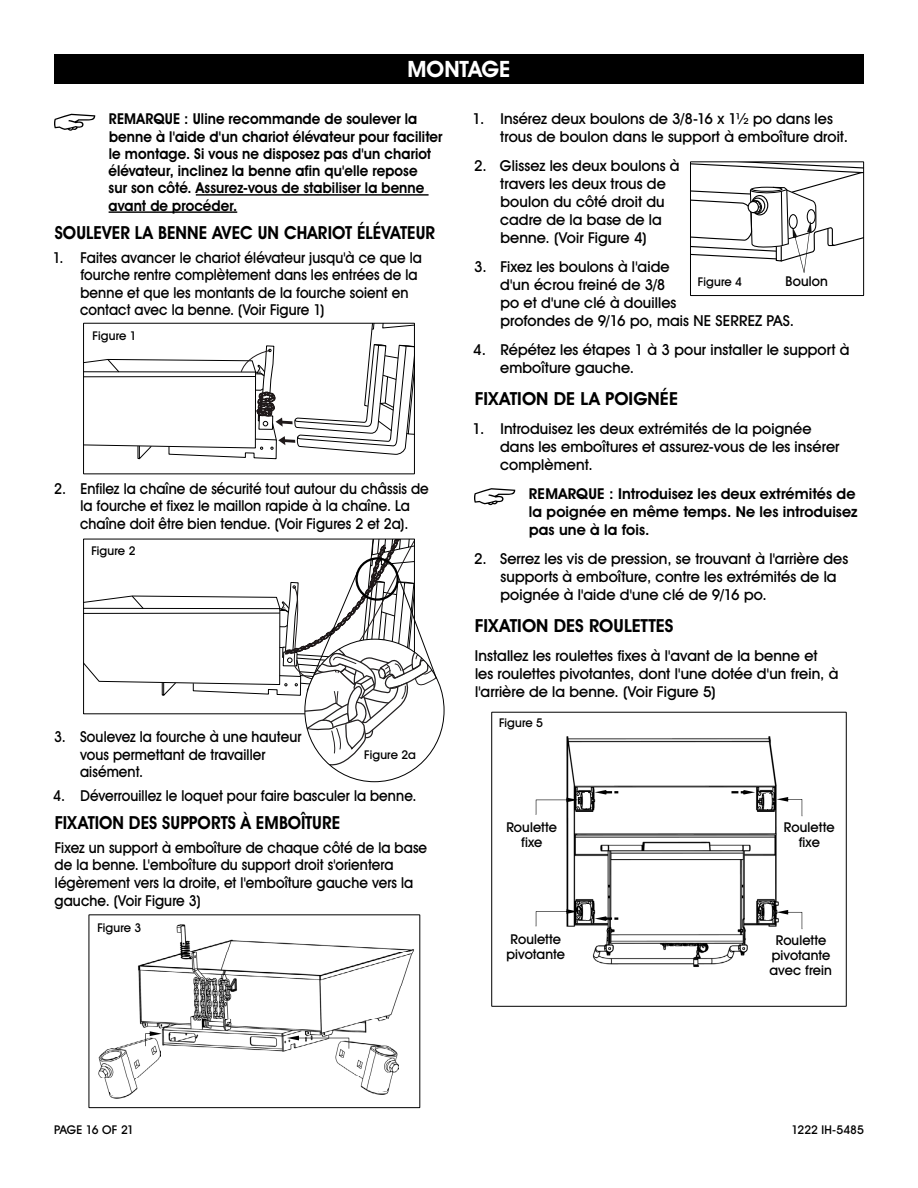
<style>
.page{position:relative;width:918px;height:1188px;background:#fff}
.page>*{position:absolute;margin:0;border:0;box-sizing:border-box;transform-origin:0 0}
.t1{font:700 22.5px "Uline Two Knine";color:#fff}
.t2{font:700 18px "Uline Two Knine";letter-spacing:.005em;color:#000;scale:.94 1}
.t3{font:700 18px "Uline Two Knine";letter-spacing:.005em;color:#000}
.t4{font:15px/18px "Uline Two Knine";letter-spacing:.005em;color:#000}
.t5{font:15px/17.2px "Uline Two Knine";letter-spacing:.005em;color:#000;scale:.94 1}
.t6{font:700 15px/17.2px "Uline Two Knine";letter-spacing:.005em;color:#000;scale:.94 1}
.t7{font:700 15px/18px "Uline Two Knine";letter-spacing:.005em;color:#000}
.t8{font:13.5px/15px "Uline Two Knine";letter-spacing:.01em;color:#000;text-align:center}
.t9{font:12px "Uline Two Knine";color:#000}
.t10{font:12px "Uline Two Knine";letter-spacing:-.02em;color:#000}
</style>
<div class="page">
<div style="left:54px;top:54px;width:810px;height:30px;background:#000"></div>
<hr style="left:196px;top:194px;width:233px;height:2px;background:#000">
<hr style="left:109px;top:211px;width:128px;height:2px;background:#000">
<svg style="left:54px;top:114px;width:41px;height:17px"></svg>
<svg style="left:474px;top:488px;width:41px;height:17px"></svg>
<svg style="left:85px;top:325px;width:328px;height:135px"></svg>
<div style="left:83px;top:323px;width:332px;height:151px;border:1px solid #000"></div>
<img style="left:138px;top:924px;width:276px;height:128px">
<img style="left:335px;top:1041px;width:63px;height:54px">
<svg style="left:377px;top:1087px;width:11px;height:5px"></svg>
<img style="left:99px;top:1038px;width:62px;height:61px">
<svg style="left:287px;top:1036px;width:62px;height:13px"></svg>
<svg style="left:145px;top:1031px;width:17px;height:15px"></svg>
<svg style="left:110px;top:1091px;width:12px;height:6px"></svg>
<div style="left:89px;top:914px;width:331px;height:194px;border:1px solid #000"></div>
<svg style="left:692px;top:163px;width:170px;height:110px"></svg>
<div style="left:690px;top:161px;width:174px;height:135px;border:1px solid #000"></div>
<img style="left:566px;top:736px;width:213px;height:231px">
<svg style="left:731px;top:790px;width:24px;height:5px"></svg>
<svg style="left:536px;top:798px;width:42px;height:17px"></svg>
<svg style="left:536px;top:909px;width:42px;height:17px"></svg>
<svg style="left:777px;top:797px;width:25px;height:19px"></svg>
<svg style="left:777px;top:910px;width:25px;height:19px"></svg>
<svg style="left:595px;top:790px;width:23px;height:5px"></svg>
<svg style="left:595px;top:916px;width:23px;height:5px"></svg>
<hr style="left:585px;top:792px;width:3px;height:16px;background:#fff">
<svg style="left:766px;top:793px;width:2px;height:16px"></svg>
<svg style="left:766px;top:904px;width:2px;height:16px"></svg>
<svg style="left:586px;top:904px;width:2px;height:16px"></svg>
<div style="left:491px;top:712px;width:356px;height:295px;border:1px solid #000"></div>
<svg style="left:84px;top:539px;width:360px;height:243px"></svg>
<h1 class="t1" style="left:407px;top:56px;width:105px">MONTAGE</h1>
<p class="t6" style="left:108px;top:110px;width:357px">REMARQUE : Uline recommande de soulever la benne à l'aide d'un chariot élévateur pour faciliter le montage. Si vous ne disposez pas d'un chariot élévateur, inclinez la benne afin qu'elle repose<br>sur son côté. Assurez-vous de stabiliser la benne avant de procéder.</p>
<p class="t2" style="left:55px;top:222px;width:406px">SOULEVER LA BENNE AVEC UN CHARIOT ÉLÉVATEUR</p>
<p class="t5" style="left:80px;top:249px;width:365px;text-indent:-27px">1. Faites avancer le chariot élévateur jusqu'à ce que la fourche rentre complètement dans les entrées de la benne et que les montants de la fourche soient en contact avec la benne. (Voir Figure 1)</p>
<p class="t4" style="left:500px;top:110px;width:349px;text-indent:-28px">1. Insérez deux boulons de 3/8-16 x 1½ po dans les trous de boulon dans le support à emboîture droit.</p>
<p class="t4" style="left:500px;top:157px;width:181px;text-indent:-26px">2. Glissez les deux boulons à travers les deux trous de boulon du côté droit du cadre de la base de la benne. (Voir Figure 4)</p>
<p class="t4" style="left:500px;top:258px;width:296px;text-indent:-26px">3. Fixez les boulons à l'aide<br>d'un écrou freiné de 3/8<br>po et d'une clé à douilles<br>profondes de 9/16 po, mais NE SERREZ PAS.</p>
<p class="t4" style="left:500px;top:340px;width:351px;text-indent:-27px">4. Répétez les étapes 1 à 3 pour installer le support à emboîture gauche.</p>
<p class="t3" style="left:475px;top:388px;width:205px">FIXATION DE LA POIGNÉE</p>
<p class="t4" style="left:500px;top:420px;width:341px;text-indent:-27px">1. Introduisez les deux extrémités de la poignée dans les emboîtures et assurez-vous de les insérer complèment.</p>
<p class="t7" style="left:529px;top:484px;width:330px">REMARQUE : Introduisez les deux extrémités de la poignée en même temps. Ne les introduisez pas une à la fois.</p>
<p class="t4" style="left:500px;top:549px;width:349px;text-indent:-26px">2. Serrez les vis de pression, se trouvant à l'arrière des supports à emboîture, contre les extrémités de la poignée à l'aide d'une clé de 9/16 po.</p>
<p class="t3" style="left:475px;top:615px;width:200px">FIXATION DES ROULETTES</p>
<p class="t4" style="left:475px;top:646px;width:365px">Installez les roulettes fixes à l'avant de la benne et les roulettes pivotantes, dont l'une dotée d'un frein, à l'arrière de la benne. (Voir Figure 5)</p>
<p class="t9" style="left:698px;top:274px;width:46px">Figure 4</p>
<p class="t8" style="left:786px;top:273px;width:44px">Boulon</p>
<p class="t9" style="left:93px;top:328px;width:46px">Figure 1</p>
<p class="t5" style="left:54px;top:480px;width:400px;text-align:center">2. Enfilez la chaîne de sécurité tout autour du châssis de la fourche et fixez le maillon rapide à la chaîne. La chaîne doit être bien tendue. (Voir Figures 2 et 2a).</p>
<p class="t9" style="left:91px;top:543px;width:46px">Figure 2</p>
<p class="t5" style="left:80px;top:728px;width:237px;text-indent:-26px">3. Soulevez la fourche à une hauteur vous permettant de travailler aisément.</p>
<p class="t5" style="left:53px;top:787px;width:388px">4. Déverrouillez le loquet pour faire basculer la benne.</p>
<p class="t2" style="left:55px;top:812px;width:305px">FIXATION DES SUPPORTS À EMBOÎTURE</p>
<p class="t5" style="left:55px;top:839px;width:398px">Fixez un support à emboîture de chaque côté de la base de la benne. L'emboîture du support droit s'orientera légèrement vers la droite, et l'emboîture gauche vers la gauche. (Voir Figure 3)</p>
<p class="t9" style="left:364px;top:748px;width:53px">Figure 2a</p>
<p class="t9" style="left:97px;top:920px;width:46px">Figure 3</p>
<p class="t9" style="left:499px;top:715px;width:46px">Figure 5</p>
<p class="t8" style="left:506px;top:820px;width:52px">Roulette fixe</p>
<p class="t8" style="left:784px;top:820px;width:52px">Roulette fixe</p>
<p class="t8" style="left:506px;top:931px;width:60px;text-align:left">Roulette pivotante</p>
<p class="t8" style="left:770px;top:933px;width:64px">Roulette pivotante avec frein</p>
<p class="t10" style="left:54px;top:1122px;width:82px">PAGE 16 OF 21</p>
<p class="t9" style="left:792px;top:1122px;width:74px">1222 IH-5485</p>
</div>
